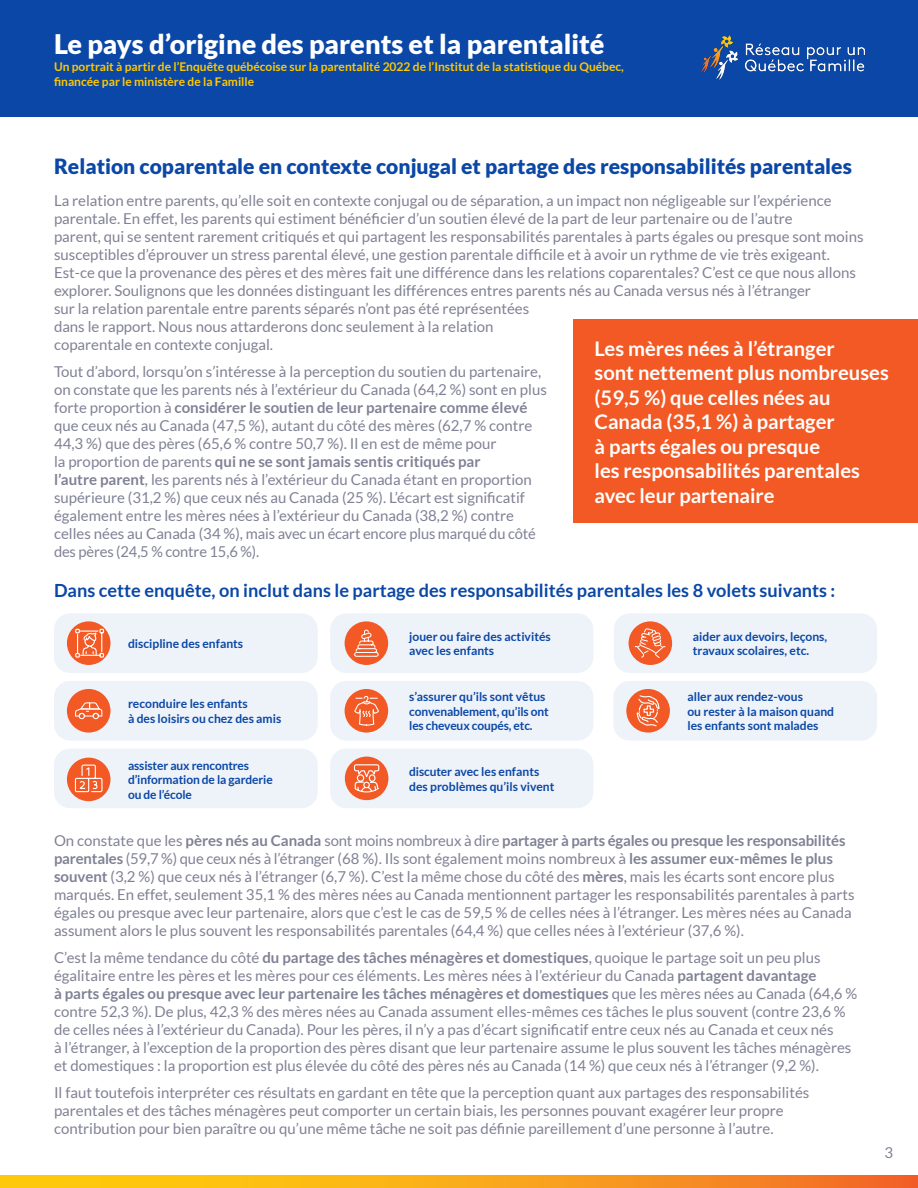
<style>
.page{position:relative;width:918px;height:1188px;background:#fff}
.page>*{position:absolute;margin:0;border:0;box-sizing:border-box;transform-origin:0 0}
.t1{font:900 27px "Lato";color:#fff}
.Sous-titre{font:900 21px "Lato";color:#0a47a6}
.Citation{font:700 20.1px/24.5px "Lato";color:#fff}
.Citation-2{font:700 18.15px "Lato";color:#0a47a6}
.Texte_courant{font:15px/18px "Lato";color:#808195}
.Citation-3{font:700 12.15px/14.7px "Lato";color:#0a47a6}
.t2{font:700 12px/15px "Lato";color:#ffc900}
.s1{font-weight:700}
</style>
<div class="page">
<div style="left:573px;top:319px;width:345px;height:204px;background:#f25924"></div>
<svg style="left:0;top:1175px;width:918px;height:13px"></svg>
<div style="left:0;top:0;width:918px;height:117px;background:#0a47a6"></div>
<img style="left:701px;top:35px;width:165px;height:45px">
<div style="left:54px;top:613px;width:264px;height:60px;background:#eef2f9;border-radius:16px"></div>
<div style="left:54px;top:681px;width:264px;height:60px;background:#eef2f9;border-radius:16px"></div>
<div style="left:54px;top:749px;width:264px;height:59px;background:#eef2f9;border-radius:16px"></div>
<div style="left:330px;top:613px;width:263px;height:60px;background:#eef2f9;border-radius:16px"></div>
<div style="left:330px;top:681px;width:263px;height:60px;background:#eef2f9;border-radius:16px"></div>
<div style="left:330px;top:749px;width:263px;height:59px;background:#eef2f9;border-radius:16px"></div>
<div style="left:67px;top:621px;width:43px;height:44px;background:#f25924;border-radius:50%"></div>
<div style="left:67px;top:689px;width:43px;height:44px;background:#f25924;border-radius:50%"></div>
<div style="left:67px;top:758px;width:43px;height:43px;background:#f25924;border-radius:50%"></div>
<div style="left:345px;top:757px;width:43px;height:43px;background:#f25924;border-radius:50%"></div>
<div style="left:345px;top:689px;width:43px;height:44px;background:#f25924;border-radius:50%"></div>
<div style="left:345px;top:621px;width:43px;height:44px;background:#f25924;border-radius:50%"></div>
<svg style="left:75px;top:628px;width:30px;height:30px"></svg>
<svg style="left:354px;top:629px;width:25px;height:28px"></svg>
<svg style="left:75px;top:702px;width:27px;height:17px"></svg>
<svg style="left:354px;top:696px;width:26px;height:37px"></svg>
<svg style="left:74px;top:764px;width:29px;height:29px"></svg>
<svg style="left:353px;top:764px;width:27px;height:29px"></svg>
<div style="left:613px;top:681px;width:264px;height:60px;background:#eef2f9;border-radius:16px"></div>
<div style="left:626px;top:689px;width:44px;height:44px;background:#f25924;border-radius:50%"></div>
<svg style="left:636px;top:695px;width:24px;height:32px"></svg>
<div style="left:614px;top:613px;width:263px;height:60px;background:#eef2f9;border-radius:16px"></div>
<div style="left:629px;top:621px;width:43px;height:44px;background:#f25924;border-radius:50%"></div>
<svg style="left:634px;top:626px;width:32px;height:33px"></svg>
<p class="t1" style="left:54px;top:28px;width:552px">Le pays d’origine des parents et la parentalité</p>
<p class="t2" style="left:54px;top:59px;width:571px">Un portrait à partir de l’Enquête québécoise sur la parentalité 2022 de l’Institut de la statistique du Québec, financée par le ministère de la Famille</p>
<p class="Sous-titre" style="left:54px;top:154px;width:799px">Relation coparentale en contexte conjugal et partage des responsabilités parentales</p>
<p class="Texte_courant" style="left:54px;top:191px;width:811px">La relation entre parents, qu’elle soit en contexte conjugal ou de séparation, a un impact non négligeable sur l’expérience parentale. En effet, les parents qui estiment bénéficier d’un soutien élevé de la part de leur partenaire ou de l’autre<br>parent, qui se sentent rarement critiqués et qui partagent les responsabilités parentales à parts égales ou presque sont moins susceptibles d’éprouver un stress parental élevé, une gestion parentale difficile et à avoir un rythme de vie très exigeant.<br>Est-ce que la provenance des pères et des mères fait une différence dans les relations coparentales? C’est ce que nous allons explorer. Soulignons que les données distinguant les différences entres parents nés au Canada versus nés à l’étranger<br>sur la relation parentale entre parents séparés n’ont pas été représentées<br>dans le rapport. Nous nous attarderons donc seulement à la relation<br>coparentale en contexte conjugal.</p>
<p class="Texte_courant" style="left:54px;top:362px;width:494px">Tout d’abord, lorsqu’on s’intéresse à la perception du soutien du partenaire, on constate que les parents nés à l’extérieur du Canada (64,2 %) sont en plus forte proportion à <span class="s1">considérer le soutien de leur partenaire comme élevé </span>que ceux nés au Canada (47,5 %), autant du côté des mères (62,7 % contre 44,3 %) que des pères (65,6 % contre 50,7 %). Il en est de même pour<br>la proportion de parents <span class="s1">qui ne se sont jamais sentis critiqués par<br>l’autre parent</span>, les parents nés à l’extérieur du Canada étant en proportion supérieure (31,2 %) que ceux nés au Canada (25 %). L’écart est significatif également entre les mères nées à l’extérieur du Canada (38,2 %) contre celles nées au Canada (34 %), mais avec un écart encore plus marqué du côté des pères (24,5 % contre 15,6 %).</p>
<p class="Citation" style="left:595px;top:336px;width:296px">Les mères nées à l’étranger<br>sont nettement plus nombreuses (59,5 %) que celles nées au<br>Canada (35,1 %) à partager<br>à parts égales ou presque<br>les responsabilités parentales avec leur partenaire</p>
<p class="Citation-2" style="left:54px;top:580px;width:783px">Dans cette enquête, on inclut dans le partage des responsabilités parentales les 8 volets suivants :</p>
<p class="Citation-3" style="left:128px;top:636px;width:117px">discipline des enfants</p>
<p class="Citation-3" style="left:409px;top:629px;width:143px">jouer ou faire des activités avec les enfants</p>
<p class="Citation-3" style="left:693px;top:629px;width:136px">aider aux devoirs, leçons, travaux scolaires, etc.</p>
<p class="Citation-3" style="left:409px;top:689px;width:141px">s’assurer qu’ils sont vêtus convenablement, qu’ils ont les cheveux coupés, etc.</p>
<p class="Citation-3" style="left:128px;top:696px;width:155px">reconduire les enfants<br>à des loisirs ou chez des amis</p>
<p class="Citation-3" style="left:687px;top:689px;width:148px">aller aux rendez-vous<br>ou rester à la maison quand les enfants sont malades</p>
<p class="Citation-3" style="left:128px;top:758px;width:146px">assister aux rencontres d’information de la garderie ou de l’école</p>
<p class="Citation-3" style="left:409px;top:764px;width:147px">discuter avec les enfants des problèmes qu’ils vivent</p>
<p class="Texte_courant" style="left:54px;top:831px;width:802px">On constate que les <span class="s1">pères nés au Canada</span> sont moins nombreux à dire <span class="s1">partager à parts égales ou presque les responsabilités parentales</span> (59,7 %) que ceux nés à l’étranger (68 %). Ils sont également moins nombreux à <span class="s1">les assumer eux-mêmes le plus souvent</span> (3,2 %) que ceux nés à l’étranger (6,7 %). C’est la même chose du côté des <span class="s1">mères</span>, mais les écarts sont encore plus marqués. En effet, seulement 35,1 % des mères nées au Canada mentionnent partager les responsabilités parentales à parts égales ou presque avec leur partenaire, alors que c’est le cas de 59,5 % de celles nées à l’étranger. Les mères nées au Canada assument alors le plus souvent les responsabilités parentales (64,4 %) que celles nées à l’extérieur (37,6 %).</p>
<p class="Texte_courant" style="left:54px;top:948px;width:805px">C’est la même tendance du côté <span class="s1">du partage des tâches ménagères et domestiques</span>, quoique le partage soit un peu plus égalitaire entre les pères et les mères pour ces éléments. Les mères nées à l’extérieur du Canada <span class="s1">partagent davantage<br>à parts égales ou presque avec leur partenaire les tâches ménagères et domestiques</span> que les mères nées au Canada (64,6 % contre 52,3 %). De plus, 42,3 % des mères nées au Canada assument elles-mêmes ces tâches le plus souvent (contre 23,6 % de celles nées à l’extérieur du Canada). Pour les pères, il n’y a pas d’écart significatif entre ceux nés au Canada et ceux nés<br>à l’étranger, à l’exception de la proportion des pères disant que leur partenaire assume le plus souvent les tâches ménagères et domestiques : la proportion est plus élevée du côté des pères nés au Canada (14 %) que ceux nés à l’étranger (9,2 %).</p>
<p class="Texte_courant" style="left:54px;top:1083px;width:757px">Il faut toutefois interpréter ces résultats en gardant en tête que la perception quant aux partages des responsabilités parentales et des tâches ménagères peut comporter un certain biais, les personnes pouvant exagérer leur propre contribution pour bien paraître ou qu’une même tâche ne soit pas définie pareillement d’une personne à l’autre.</p>
<p class="Texte_courant" style="left:885px;top:1143px;width:10px">3</p>
</div>
